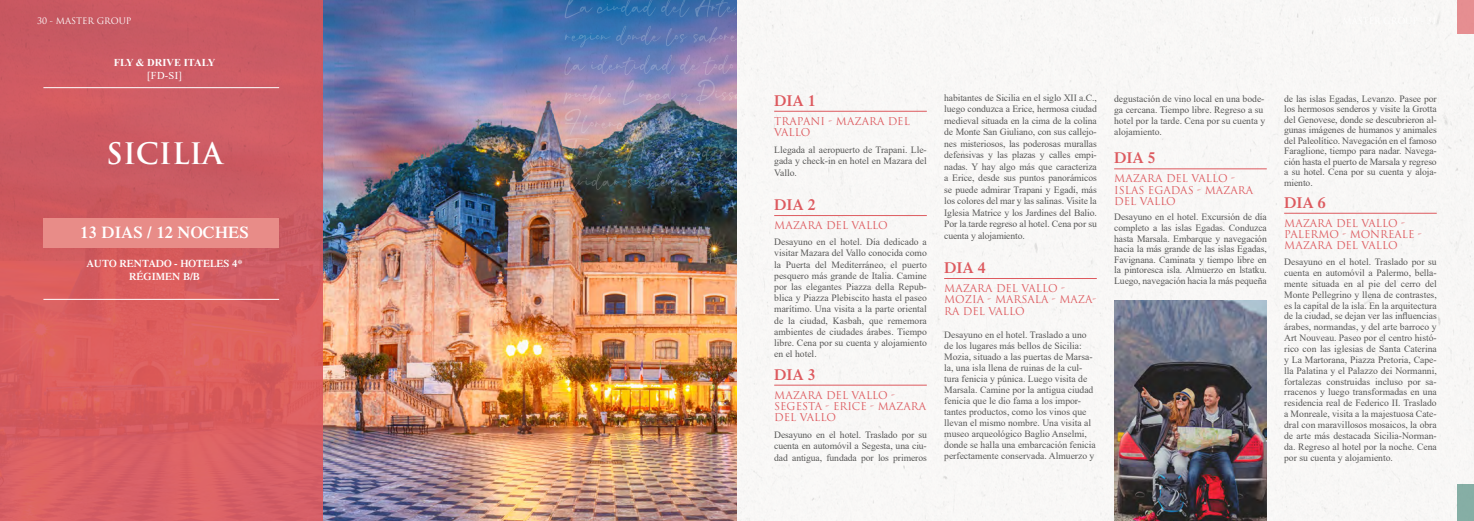
<style>
.page{position:relative;width:1474px;height:521px;background:#fff}
.page>*{position:absolute;margin:0;border:0;box-sizing:border-box;transform-origin:0 0}
.t1{font:700 28.88px "Trajan Pro";color:#fff}
.t2{font:600 16.62px "Times LT Std";letter-spacing:.01em;color:#fff}
.t3{font:600 15.75px "Times LT Std";color:#dd5a5f}
.t4{font:10.5px/11.4px "Trajan Pro";color:#dd5a5f}
.t5{font:600 10.5px/12.6px "Times LT Std";color:#fff;text-align:center}
.t6{font:700 10.5px "Times New Roman";color:#fff}
.t7{font:10.5px "Times New Roman";color:#fff}
.t8{font:9.62px/10.8px "Times New Roman";color:#575756;text-align:justify}
.t9{font:8.75px "Trajan Pro";letter-spacing:-.01em;color:#fff}
</style>
<div class="page">
<div style="left:737px;top:0;width:736px;height:520px;background:#f8f7f6"></div>
<img style="left:322px;top:260px;width:415px;height:261px">
<div style="left:0;top:0;width:322px;height:521px;background:#dd5a5f"></div>
<img style="left:0;top:0;width:737px;height:260px">
<svg style="left:564px;top:0;width:125px;height:18px;background:#2f6eac"></svg>
<svg style="left:695px;top:0;width:41px;height:17px"></svg>
<svg style="left:744px;top:0;width:21px;height:17px"></svg>
<svg style="left:564px;top:33px;width:46px;height:15px"></svg>
<svg style="left:616px;top:26px;width:44px;height:19px"></svg>
<svg style="left:666px;top:28px;width:21px;height:18px"></svg>
<svg style="left:693px;top:27px;width:52px;height:16px"></svg>
<svg style="left:751px;top:34px;width:10px;height:9px"></svg>
<img style="left:563px;top:55px;width:196px;height:107px">
<svg style="left:564px;top:171px;width:55px;height:20px"></svg>
<svg style="left:627px;top:171px;width:106px;height:17px;background:#304a5e"></svg>
<img style="left:530px;top:446px;width:214px;height:75px">
<div style="left:43px;top:218px;width:236px;height:30px;background:#e88c88"></div>
<hr style="left:43px;top:299px;width:236px;height:1px;background:#fff">
<hr style="left:43px;top:87px;width:236px;height:1px;background:#fff">
<hr style="left:944px;top:278px;width:152px;height:1px;background:#dd5a5f">
<hr style="left:1114px;top:168px;width:152px;height:1px;background:#dd5a5f">
<hr style="left:1284px;top:213px;width:152px;height:1px;background:#dd5a5f">
<hr style="left:774px;top:111px;width:152px;height:1px;background:#dd5a5f">
<hr style="left:774px;top:215px;width:152px;height:1px;background:#dd5a5f">
<hr style="left:774px;top:385px;width:152px;height:1px;background:#dd5a5f">
<img style="left:1114px;top:300px;width:152px;height:221px">
<div style="left:1456px;top:0;width:17px;height:33px;background:#e68e91"></div>
<div style="left:1456px;top:484px;width:17px;height:37px;background:#86aea5"></div>
<p class="t9" style="left:37px;top:16px;width:96px">30 - MASTER GROUP</p>
<p class="t6" style="left:114px;top:55px;width:103px">FLY &amp; DRIVE ITALY</p>
<p class="t7" style="left:147px;top:68px;width:36px">[FD-SI]</p>
<h1 class="t1" style="left:106px;top:135px;width:118px">SICILIA</h1>
<h2 class="t2" style="left:80px;top:223px;width:170px">13 DIAS / 12 NOCHES</h2>
<p class="t5" style="left:86px;top:257px;width:158px">AUTO RENTADO - HOTELES 4*<br>RÉGIMEN B/B</p>
<h3 class="t3" style="left:774px;top:91px;width:43px">DIA 1</h3>
<p class="t4" style="left:774px;top:115px;width:137px">TRAPANI - MAZARA DEL<br>VALLO</p>
<p class="t8" style="left:774px;top:143px;width:154px;line-height:11.5px">Llegada al aeropuerto de Trapani. Lle&shy;gada y check-in en hotel en Mazara del Vallo.</p>
<h3 class="t3" style="left:774px;top:195px;width:43px">DIA 2</h3>
<p class="t4" style="left:774px;top:219px;width:115px">MAZARA DEL VALLO</p>
<p class="t8" style="left:774px;top:236px;width:154px;line-height:11.2px">Desayuno en el hotel. Día dedicado a visitar Mazara del Vallo conocida como la Puerta del Mediterráneo, el puerto pesquero más grande de Italia. Camine por las elegantes Piazza della Repub&shy;blica y Piazza Plebiscito hasta el paseo marítimo. Una visita a la parte oriental de la ciudad, Kasbah, que rememora ambientes de ciudades árabes. Tiempo libre. Cena por su cuenta y alojamiento en el hotel.</p>
<h3 class="t3" style="left:774px;top:365px;width:43px">DIA 3</h3>
<p class="t4" style="left:774px;top:389px;width:153px">MAZARA DEL VALLO -<br>SEGESTA - ERICE - MAZARA<br>DEL VALLO</p>
<p class="t8" style="left:774px;top:428px;width:154px;line-height:11.5px">Desayuno en el hotel. Traslado por su cuenta en automóvil a Segesta, una ciu&shy;dad antigua, fundada por los primeros</p>
<p class="t8" style="left:944px;top:92px;width:154px;line-height:11.5px">habitantes de Sicilia en el siglo XII a.C., luego conduzca a Erice, hermosa ciudad medieval situada en la cima de la colina de Monte San Giuliano, con sus callejo&shy;nes misteriosos, las poderosas murallas defensivas y las plazas y calles empi&shy;nadas. Y hay algo más que caracteriza a Erice, desde sus puntos panorámicos se puede admirar Trapani y Egadi, más los colores del mar y las salinas. Visite la Iglesia Matrice y los Jardines del Balio.<br>Por la tarde regreso al hotel. Cena por su cuenta y alojamiento.</p>
<h3 class="t3" style="left:944px;top:258px;width:43px">DIA 4</h3>
<p class="t4" style="left:944px;top:282px;width:154px">MAZARA DEL VALLO -<br>MOZIA - MARSALA - MAZA-<br>RA DEL VALLO</p>
<p class="t8" style="left:944px;top:329px;width:153px;text-align:left">Desayuno en el hotel. Traslado a uno de los lugares más bellos de Sicilia:<br>Mozia, situado a las puertas de Marsa&shy;la, una isla llena de ruinas de la cul&shy;tura fenicia y púnica. Luego visita de Marsala. Camine por la antigua ciudad fenicia que le dio fama a los impor&shy;tantes productos, como los vinos que llevan el mismo nombre. Una visita al museo arqueológico Baglio Anselmi, donde se halla una embarcación fenicia perfectamente conservada. Almuerzo y</p>
<p class="t8" style="left:1114px;top:93px;width:153px;line-height:11.2px;text-align:left">degustación de vino local en una bode&shy;ga cercana. Tiempo libre. Regreso a su hotel por la tarde. Cena por su cuenta y alojamiento.</p>
<h3 class="t3" style="left:1114px;top:149px;width:43px">DIA 5</h3>
<p class="t4" style="left:1114px;top:173px;width:140px">MAZARA DEL VALLO -<br>ISLAS EGADAS - MAZARA<br>DEL VALLO</p>
<p class="t8" style="left:1114px;top:212px;width:154px;line-height:10.5px">Desayuno en el hotel. Excursión de día completo a las islas Egadas. Conduzca hasta Marsala. Embarque y navegación hacia la más grande de las islas Egadas, Favignana. Caminata y tiempo libre en la pintoresca isla. Almuerzo en lstatku.<br>Luego, navegación hacia la más pequeña</p>
<p class="t8" style="left:1284px;top:93px;width:154px;line-height:10.5px">de las islas Egadas, Levanzo. Pasee por los hermosos senderos y visite la Grotta del Genovese, donde se descubrieron al&shy;gunas imágenes de humanos y animales del Paleolítico. Navegación en el famoso Faraglione, tiempo para nadar. Navega&shy;ción hasta el puerto de Marsala y regreso a su hotel. Cena por su cuenta y aloja&shy;miento.</p>
<h3 class="t3" style="left:1284px;top:193px;width:43px">DIA 6</h3>
<p class="t4" style="left:1284px;top:217px;width:139px">MAZARA DEL VALLO -<br>PALERMO - MONREALE -<br>MAZARA DEL VALLO</p>
<p class="t8" style="left:1284px;top:256px;width:154px">Desayuno en el hotel. Traslado por su cuenta en automóvil a Palermo, bella&shy;mente situada en al pie del cerro del Monte Pellegrino y llena de contrastes, es la capital de la isla. En la arquitectura de la ciudad, se dejan ver las influencias árabes, normandas, y del arte barroco y Art Nouveau. Paseo por el centro histó&shy;rico con las iglesias de Santa Caterina y La Martorana, Piazza Pretoria, Cape&shy;lla Palatina y el Palazzo dei Normanni, fortalezas construidas incluso por sa&shy;rracenos y luego transformadas en una residencia real de Federico II. Traslado a Monreale, visita a la majestuosa Cate&shy;dral con maravillosos mosaicos, la obra de arte más destacada Sicilia-Norman&shy;da. Regreso al hotel por la noche. Cena por su cuenta y alojamiento.</p>
</div>
